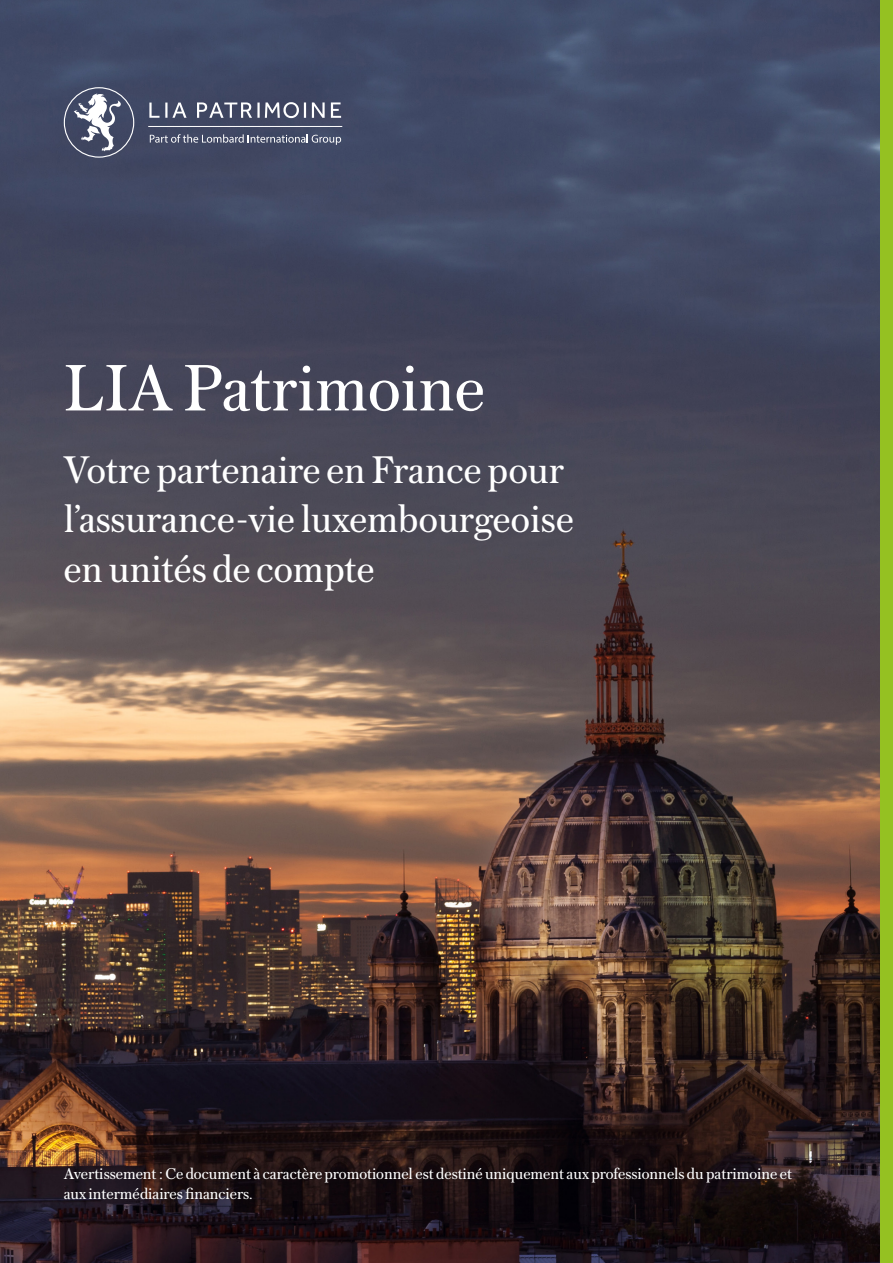
<style>
.page{position:relative;width:893px;height:1263px;background:#fff}
.page>*{position:absolute;margin:0;border:0;box-sizing:border-box;transform-origin:0 0}
.t1{font:69px "Austin Text";color:#fff}
.t2{font:40.5px/49.5px "Austin Text";color:#fff}
.t3{font:16.5px/19.8px "Austin Text";color:#fff}
</style>
<div class="page">
<img style="left:0;top:0;width:880px;height:1263px">
<svg style="left:64px;top:87px;width:70px;height:71px"></svg>
<svg style="left:149px;top:103px;width:10px;height:15px"></svg>
<svg style="left:165px;top:103px;width:22px;height:15px"></svg>
<svg style="left:312px;top:102px;width:13px;height:16px"></svg>
<svg style="left:331px;top:102px;width:10px;height:16px"></svg>
<svg style="left:197px;top:102px;width:109px;height:16px"></svg>
<hr style="left:148px;top:126px;width:194px;height:1px;background:#fff">
<svg style="left:150px;top:134px;width:191px;height:11px;background:#676e84"></svg>
<div style="left:880px;top:0;width:13px;height:1263px;background:#95c122"></div>
<h1 class="t1" style="left:64px;top:341px;width:422px">LIA Patrimoine</h1>
<h2 class="t2" style="left:64px;top:443px;width:511px">Votre partenaire en France pour l’assurance-vie luxembourgeoise en unités de compte</h2>
<p class="t3" style="left:64px;top:1163px;width:730px">Avertissement : Ce document à caractère promotionnel est destiné uniquement aux professionnels du patrimoine et aux intermédiaires financiers.</p>
</div>
